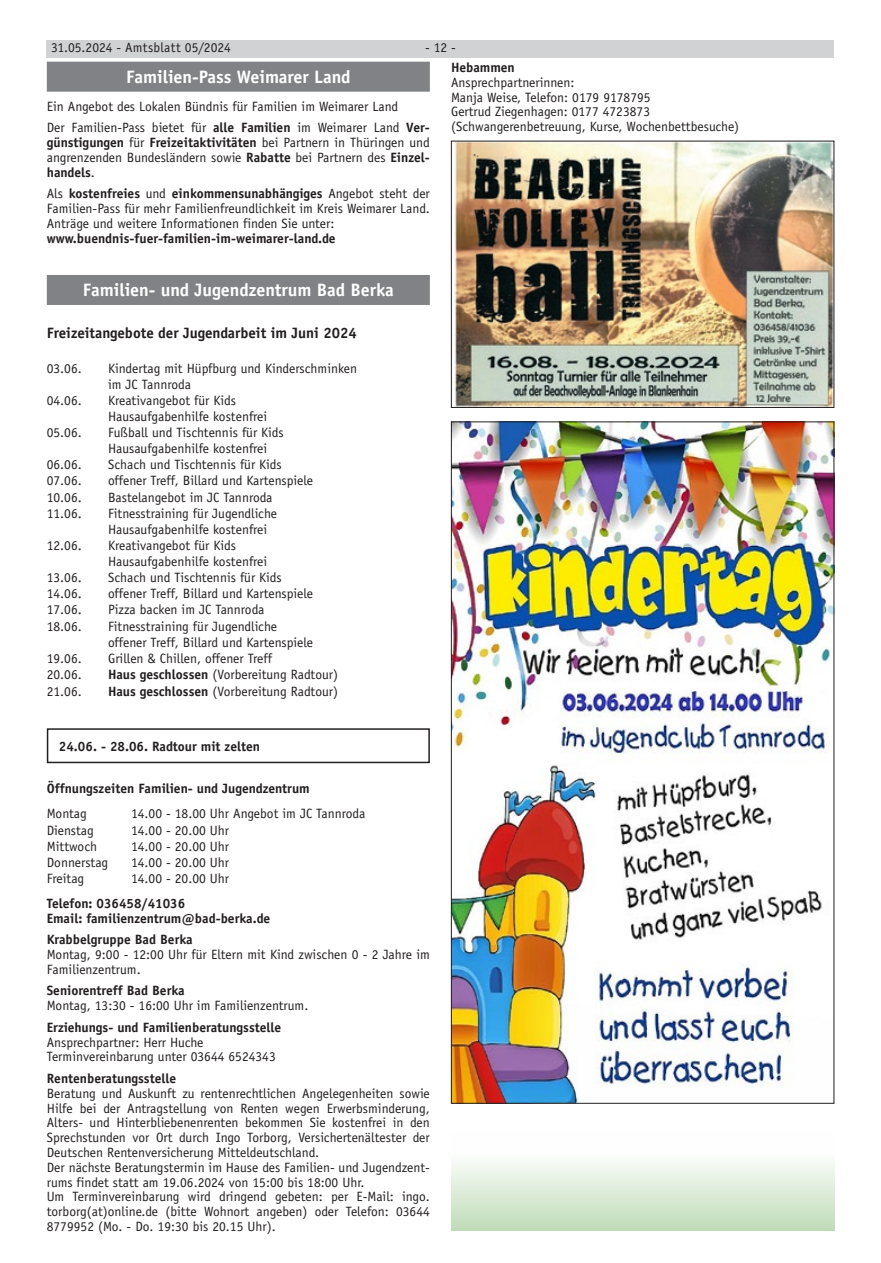
<style>
.page{position:relative;width:881px;height:1263px;background:#fff}
.page>*{position:absolute;margin:0;border:0;box-sizing:border-box;transform-origin:0 0}
.Überschrift{font:700 18px "Officina Sans LT";color:#fff}
.Zwischenüberschrift{font:700 15px "Officina Sans LT";color:#231f20}
.t1{font:13.5px/14.9px "Officina Sans LT";color:#231f20;text-align:justify}
.t2{font:700 13.5px "Officina Sans LT";color:#231f20}
.s1{font-weight:700}
</style>
<div class="page">
<div style="left:47px;top:40px;width:786px;height:17px;background:#d1d2d4"></div>
<img style="left:454px;top:143px;width:377px;height:263px">
<div style="left:451px;top:141px;width:382px;height:267px;border:1px solid #231f20"></div>
<img style="left:453px;top:424px;width:378px;height:677px">
<div style="left:451px;top:1132px;width:382px;height:99px;background:linear-gradient(to bottom,#fff,#c2ddba)"></div>
<div style="left:47px;top:62px;width:382px;height:30px;background:#808285"></div>
<div style="left:47px;top:275px;width:382px;height:30px;background:#808285"></div>
<div style="left:47px;top:728px;width:382px;height:35px;border:2px solid #231f20"></div>
<p class="t1" style="left:51px;top:40px;width:181px">31.05.2024 - Amtsblatt 05/2024</p>
<p class="t1" style="left:425px;top:40px;width:32px">- 12 -</p>
<p class="t2" style="left:451px;top:59px;width:65px">Hebammen</p>
<p class="t1" style="left:451px;top:75px;width:125px">Ansprechpartnerinnen:</p>
<p class="t1" style="left:451px;top:90px;width:201px">Manja Weise, Telefon: 0179 9178795</p>
<p class="t1" style="left:451px;top:104px;width:200px">Gertrud Ziegenhagen: 0177 4723873</p>
<p class="t1" style="left:451px;top:119px;width:289px">(Schwangerenbetreuung, Kurse, Wochenbettbesuche)</p>
<p class="Überschrift" style="left:126px;top:66px;width:226px">Familien-Pass Weimarer Land</p>
<p class="t1" style="left:47px;top:99px;width:353px">Ein Angebot des Lokalen Bündnis für Familien im Weimarer Land</p>
<p class="t1" style="left:47px;top:120px;width:384px">Der Familien-Pass bietet für <span class="s1">alle Familien</span> im Weimarer Land <span class="s1">Ver&shy;günstigungen</span> für <span class="s1">Freizeitaktivitäten</span> bei Partnern in Thüringen und angrenzenden Bundesländern sowie <span class="s1">Rabatte</span> bei Partnern des <span class="s1">Einzel&shy;handels</span>.</p>
<p class="t1" style="left:47px;top:186px;width:384px">Als <span class="s1">kostenfreies</span> und <span class="s1">einkommensunabhängiges</span> Angebot steht der<br>Familien-Pass für mehr Familienfreundlichkeit im Kreis Weimarer Land.</p>
<p class="t1" style="left:47px;top:216px;width:289px">Anträge und weitere Informationen finden Sie unter:</p>
<p class="t2" style="left:47px;top:230px;width:290px">www.buendnis-fuer-familien-im-weimarer-land.de</p>
<p class="Überschrift" style="left:83px;top:279px;width:312px">Familien- und Jugendzentrum Bad Berka</p>
<p class="Zwischenüberschrift" style="left:47px;top:324px;width:311px">Freizeitangebote der Jugendarbeit im Juni 2024</p>
<p class="t1" style="left:47px;top:361px;width:36px">03.06.</p>
<p class="t1" style="left:108px;top:361px;width:250px">Kindertag mit Hüpfburg und Kinderschminken</p>
<p class="t1" style="left:108px;top:377px;width:84px">im JC Tannroda</p>
<p class="t1" style="left:47px;top:393px;width:36px">04.06.</p>
<p class="t1" style="left:108px;top:393px;width:129px">Kreativangebot für Kids</p>
<p class="t1" style="left:108px;top:409px;width:161px">Hausaufgabenhilfe kostenfrei</p>
<p class="t1" style="left:47px;top:425px;width:36px">05.06.</p>
<p class="t1" style="left:108px;top:425px;width:177px">Fußball und Tischtennis für Kids</p>
<p class="t1" style="left:108px;top:441px;width:161px">Hausaufgabenhilfe kostenfrei</p>
<p class="t1" style="left:47px;top:457px;width:36px">06.06.</p>
<p class="t1" style="left:108px;top:457px;width:175px">Schach und Tischtennis für Kids</p>
<p class="t1" style="left:47px;top:473px;width:36px">07.06.</p>
<p class="t1" style="left:108px;top:473px;width:206px">offener Treff, Billard und Kartenspiele</p>
<p class="t1" style="left:47px;top:490px;width:36px">10.06.</p>
<p class="t1" style="left:108px;top:490px;width:166px">Bastelangebot im JC Tannroda</p>
<p class="t1" style="left:47px;top:506px;width:36px">11.06.</p>
<p class="t1" style="left:108px;top:506px;width:170px">Fitnesstraining für Jugendliche</p>
<p class="t1" style="left:108px;top:522px;width:161px">Hausaufgabenhilfe kostenfrei</p>
<p class="t1" style="left:47px;top:538px;width:36px">12.06.</p>
<p class="t1" style="left:108px;top:538px;width:129px">Kreativangebot für Kids</p>
<p class="t1" style="left:108px;top:554px;width:161px">Hausaufgabenhilfe kostenfrei</p>
<p class="t1" style="left:47px;top:570px;width:36px">13.06.</p>
<p class="t1" style="left:108px;top:570px;width:175px">Schach und Tischtennis für Kids</p>
<p class="t1" style="left:47px;top:586px;width:36px">14.06.</p>
<p class="t1" style="left:108px;top:586px;width:206px">offener Treff, Billard und Kartenspiele</p>
<p class="t1" style="left:47px;top:602px;width:36px">17.06.</p>
<p class="t1" style="left:108px;top:602px;width:158px">Pizza backen im JC Tannroda</p>
<p class="t1" style="left:47px;top:619px;width:36px">18.06.</p>
<p class="t1" style="left:108px;top:619px;width:170px">Fitnesstraining für Jugendliche</p>
<p class="t1" style="left:108px;top:635px;width:206px">offener Treff, Billard und Kartenspiele</p>
<p class="t1" style="left:47px;top:651px;width:36px">19.06.</p>
<p class="t1" style="left:108px;top:651px;width:165px">Grillen &amp; Chillen, offener Treff</p>
<p class="t1" style="left:47px;top:667px;width:36px">20.06.</p>
<p class="t1" style="left:108px;top:667px;width:231px"><span class="s1">Haus geschlossen</span> (Vorbereitung Radtour)</p>
<p class="t1" style="left:47px;top:684px;width:36px">21.06.</p>
<p class="t1" style="left:108px;top:684px;width:231px"><span class="s1">Haus geschlossen</span> (Vorbereitung Radtour)</p>
<p class="t2" style="left:59px;top:738px;width:203px">24.06. - 28.06. Radtour mit zelten</p>
<p class="t2" style="left:47px;top:780px;width:264px">Öffnungszeiten Familien- und Jugendzentrum</p>
<p class="t1" style="left:47px;top:806px;width:42px">Montag</p>
<p class="t1" style="left:131px;top:806px;width:236px">14.00 - 18.00 Uhr Angebot im JC Tannroda</p>
<p class="t1" style="left:47px;top:822px;width:49px">Dienstag</p>
<p class="t1" style="left:131px;top:822px;width:99px">14.00 - 20.00 Uhr</p>
<p class="t1" style="left:47px;top:839px;width:52px">Mittwoch</p>
<p class="t1" style="left:131px;top:839px;width:99px">14.00 - 20.00 Uhr</p>
<p class="t1" style="left:47px;top:855px;width:63px">Donnerstag</p>
<p class="t1" style="left:131px;top:855px;width:99px">14.00 - 20.00 Uhr</p>
<p class="t1" style="left:47px;top:871px;width:39px">Freitag</p>
<p class="t1" style="left:131px;top:871px;width:99px">14.00 - 20.00 Uhr</p>
<p class="t2" style="left:47px;top:895px;width:140px">Telefon: 036458/41036</p>
<p class="t2" style="left:47px;top:910px;width:225px">Email: familienzentrum@bad-berka.de</p>
<p class="t2" style="left:47px;top:931px;width:147px">Krabbelgruppe Bad Berka</p>
<p class="t1" style="left:47px;top:947px;width:384px">Montag, 9:00 - 12:00 Uhr für Eltern mit Kind zwischen 0 - 2 Jahre im<br>Familienzentrum.</p>
<p class="t2" style="left:47px;top:982px;width:139px">Seniorentreff Bad Berka</p>
<p class="t1" style="left:47px;top:998px;width:263px">Montag, 13:30 - 16:00 Uhr im Familienzentrum.</p>
<p class="t2" style="left:47px;top:1019px;width:236px">Erziehungs- und Familienberatungsstelle</p>
<p class="t1" style="left:47px;top:1035px;width:158px">Ansprechpartner: Herr Huche</p>
<p class="t1" style="left:47px;top:1049px;width:230px">Terminvereinbarung unter 03644 6524343</p>
<p class="t2" style="left:47px;top:1070px;width:131px">Rentenberatungsstelle</p>
<p class="t1" style="left:47px;top:1086px;width:384px">Beratung und Auskunft zu rentenrechtlichen Angelegenheiten sowie Hilfe bei der Antragstellung von Renten wegen Erwerbsminderung, Alters- und Hinterbliebenenrenten bekommen Sie kostenfrei in den Sprechstunden vor Ort durch Ingo Torborg, Versichertenältester der Deutschen Rentenversicherung Mitteldeutschland.</p>
<p class="t1" style="left:47px;top:1160px;width:384px">Der nächste Beratungstermin im Hause des Familien- und Jugendzent&shy;rums findet statt am 19.06.2024 von 15:00 bis 18:00 Uhr.</p>
<p class="t1" style="left:47px;top:1189px;width:384px">Um Terminvereinbarung wird dringend gebeten: per E-Mail: ingo. torborg(at)online.de (bitte Wohnort angeben) oder Telefon: 03644<br>8779952 (Mo. - Do. 19:30 bis 20.15 Uhr).</p>
</div>
